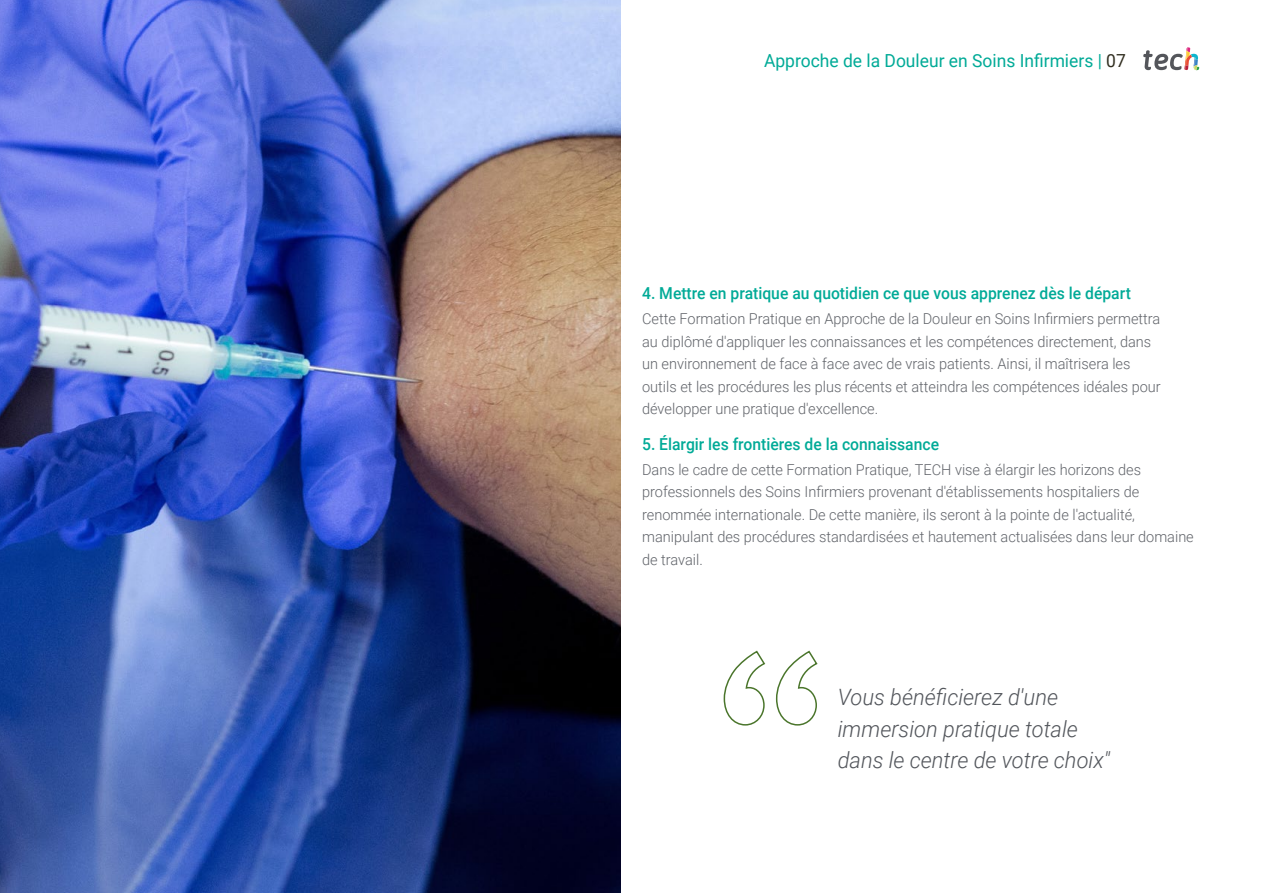
<style>
.page{position:relative;width:1263px;height:893px;background:#fff}
.page>*{position:absolute;margin:0;border:0;box-sizing:border-box;transform-origin:0 0}
.t1{font:italic 300 22.5px/31.5px "Roboto";color:#52555b}
.t2{font:18px "Roboto";color:#00aa97}
.t3{font:500 16.5px "Roboto";color:#00aa97;scale:.95 1}
.t4{font:300 15px/22.5px "Roboto";color:#61646a}
.s1{color:#312e20}
</style>
<div class="page">
<svg style="left:1143px;top:47px;width:56px;height:24px"></svg>
<img style="left:0;top:0;width:621px;height:893px">
<svg style="left:723px;top:650px;width:95px;height:76px"></svg>
<p class="t2" style="left:764px;top:48px;width:363px">Approche de la Douleur en Soins Infirmiers | <span class="s1">07</span></p>
<p class="t3" style="left:642px;top:282px;width:516px">4. Mettre en pratique au quotidien ce que vous apprenez dès le départ</p>
<p class="t4" style="left:642px;top:307px;width:520px">Cette Formation Pratique en Approche de la Douleur en Soins Infirmiers permettra au diplômé d'appliquer les connaissances et les compétences directement, dans un environnement de face à face avec de vrais patients. Ainsi, il maîtrisera les outils et les procédures les plus récents et atteindra les compétences idéales pour développer une pratique d'excellence.</p>
<p class="t3" style="left:642px;top:433px;width:314px">5. Élargir les frontières de la connaissance</p>
<p class="t4" style="left:642px;top:458px;width:553px">Dans le cadre de cette Formation Pratique, TECH vise à élargir les horizons des professionnels des Soins Infirmiers provenant d'établissements hospitaliers de renommée internationale. De cette manière, ils seront à la pointe de l'actualité, manipulant des procédures standardisées et hautement actualisées dans leur domaine de travail.</p>
<h1 class="t1" style="left:838px;top:680px;width:274px">Vous bénéficierez d'une immersion pratique totale dans le centre de votre choix"</h1>
</div>
